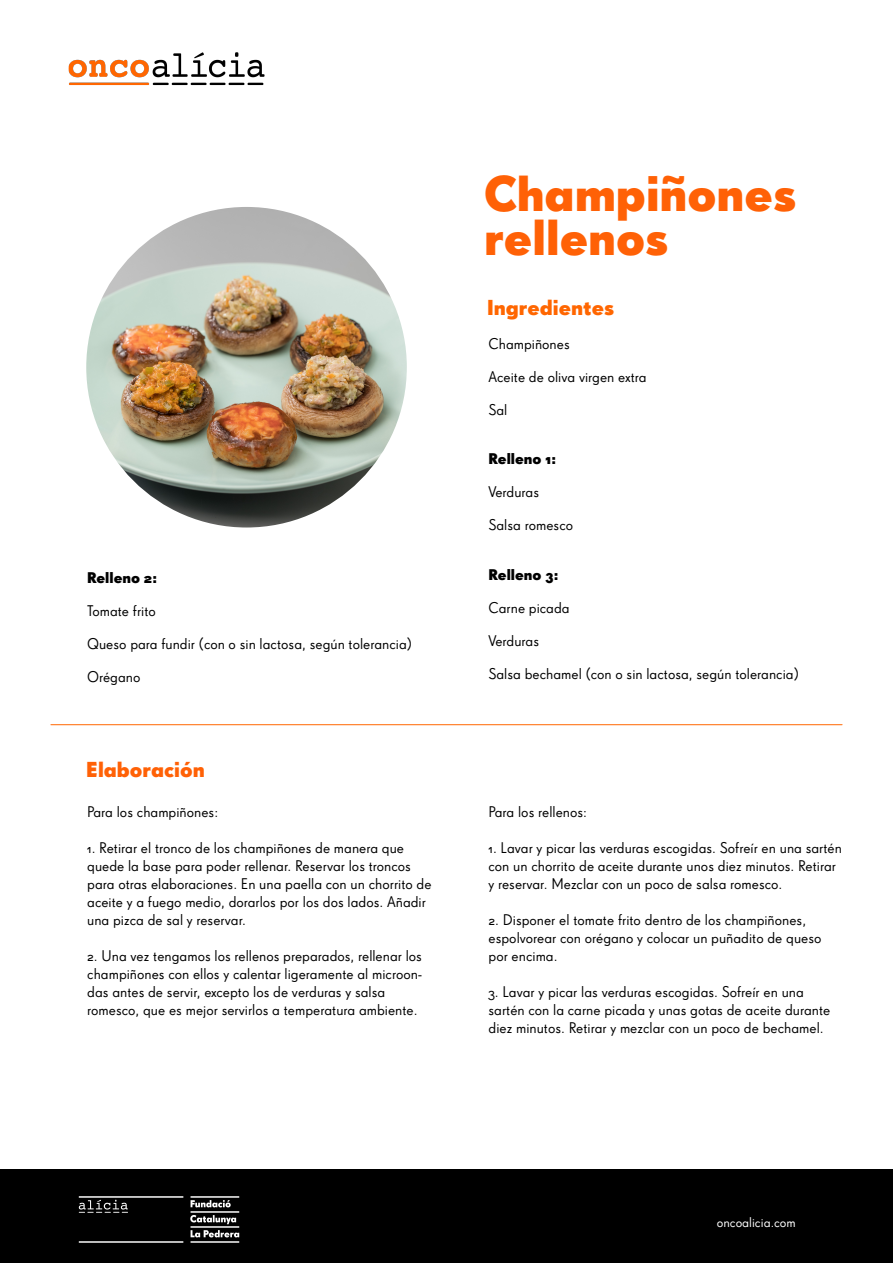
<style>
.page{position:relative;width:893px;height:1263px;background:#fff}
.page>*{position:absolute;margin:0;border:0;box-sizing:border-box;transform-origin:0 0}
.t1{font:48.45px/43.5px "Super Grotesk OT Bld";color:#ff6106}
.t2{font:21px "Super Grotesk OT Bld";color:#f60}
.t3{font:21px "Super Grotesk OT Bld";color:#ff6106}
.t4{font:15px/18px "Super Grotesk OT";color:#000}
.t5{font:15px "Super Grotesk OT Bld";color:#000}
.t6{font:13.5px "Super Grotesk OT";color:#fff}
</style>
<div class="page">
<img style="left:86px;top:207px;width:321px;height:320px;border-radius:160px">
<hr style="left:51px;top:724px;width:791px;height:1px;background:#f60">
<div style="left:0;top:1170px;width:893px;height:93px;background:#000"></div>
<img style="left:78px;top:1196px;width:162px;height:47px">
<img style="left:68px;top:52px;width:197px;height:34px">
<p class="t5" style="left:87px;top:568px;width:72px">Relleno 2:</p>
<p class="t4" style="left:87px;top:602px;width:70px">Tomate frito</p>
<p class="t4" style="left:87px;top:635px;width:326px">Queso para fundir (con o sin lactosa, según tolerancia)</p>
<p class="t4" style="left:87px;top:668px;width:55px">Orégano</p>
<h2 class="t3" style="left:86px;top:757px;width:120px">Elaboración</h2>
<p class="t4" style="left:87px;top:802px;width:132px">Para los champiñones:</p>
<p class="t4" style="left:87px;top:838px;width:346px">1. Retirar el tronco de los champiñones de manera que quede la base para poder rellenar. Reservar los troncos para otras elaboraciones. En una paella con un chorrito de aceite y a fuego medio, dorarlos por los dos lados. Añadir una pizca de sal y reservar.</p>
<p class="t4" style="left:87px;top:946px;width:337px">2. Una vez tengamos los rellenos preparados, rellenar los champiñones con ellos y calentar ligeramente al microon&shy;das antes de servir, excepto los de verduras y salsa romesco, que es mejor servirlos a temperatura ambiente.</p>
<h1 class="t1" style="left:484px;top:172px;width:314px">Champiñones rellenos</h1>
<h2 class="t2" style="left:487px;top:294px;width:129px">Ingredientes</h2>
<p class="t4" style="left:488px;top:335px;width:83px">Champiñones</p>
<p class="t4" style="left:488px;top:368px;width:160px">Aceite de oliva virgen extra</p>
<p class="t4" style="left:488px;top:401px;width:20px">Sal</p>
<p class="t5" style="left:488px;top:450px;width:69px">Relleno 1:</p>
<p class="t4" style="left:488px;top:483px;width:52px">Verduras</p>
<p class="t4" style="left:488px;top:516px;width:86px">Salsa romesco</p>
<p class="t5" style="left:488px;top:565px;width:72px">Relleno 3:</p>
<p class="t4" style="left:488px;top:599px;width:83px">Carne picada</p>
<p class="t4" style="left:488px;top:632px;width:52px">Verduras</p>
<p class="t4" style="left:488px;top:665px;width:312px">Salsa bechamel (con o sin lactosa, según tolerancia)</p>
<p class="t4" style="left:489px;top:802px;width:100px">Para los rellenos:</p>
<p class="t4" style="left:489px;top:838px;width:355px">1. Lavar y picar las verduras escogidas. Sofreír en una sartén con un chorrito de aceite durante unos diez minutos. Retirar y reservar. Mezclar con un poco de salsa romesco.</p>
<p class="t4" style="left:489px;top:910px;width:334px">2. Disponer el tomate frito dentro de los champiñones, espolvorear con orégano y colocar un puñadito de queso por encima.</p>
<p class="t4" style="left:489px;top:982px;width:343px">3. Lavar y picar las verduras escogidas. Sofreír en una sartén con la carne picada y unas gotas de aceite durante diez minutos. Retirar y mezclar con un poco de bechamel.</p>
<p class="t6" style="left:717px;top:1215px;width:80px">oncoalicia.com</p>
</div>
